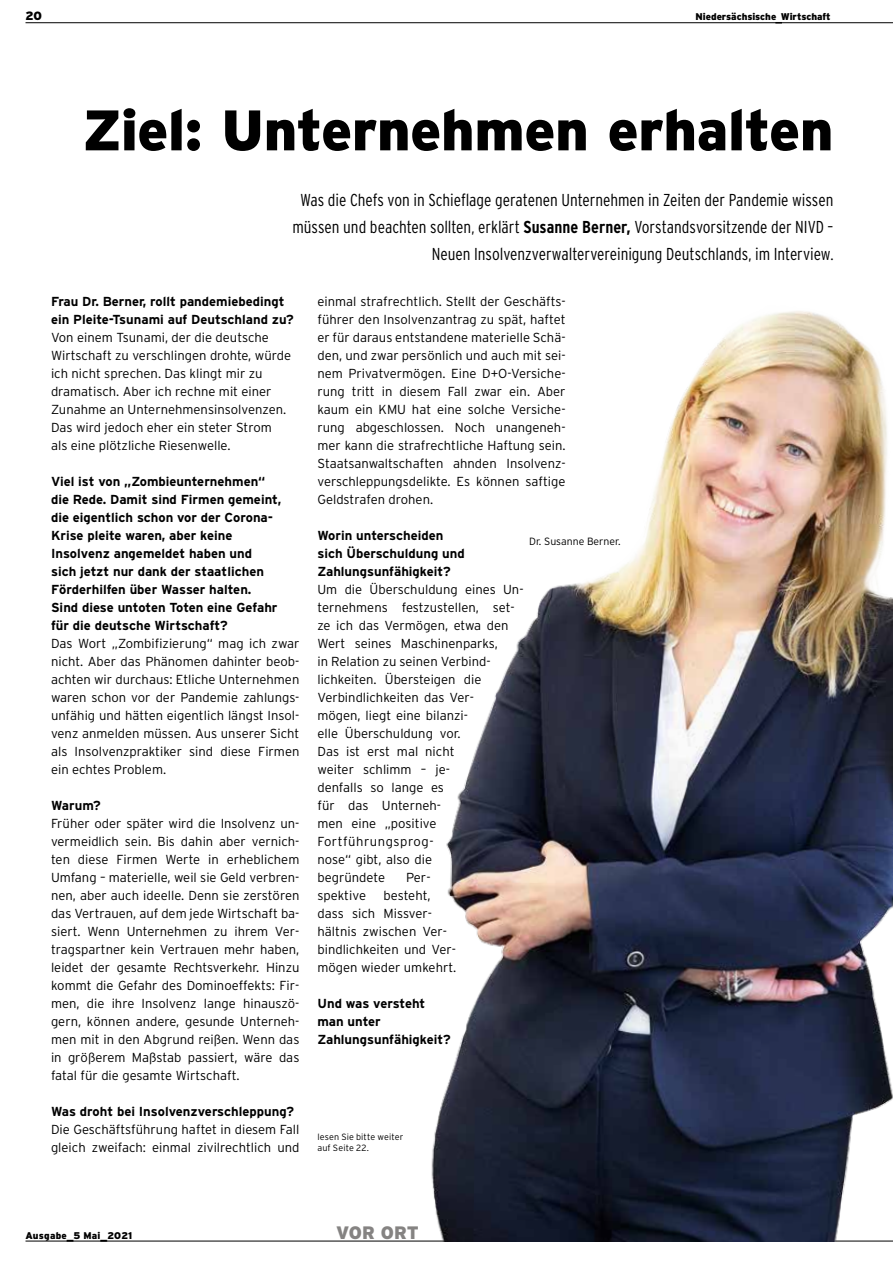
<style>
.page{position:relative;width:893px;height:1263px;background:#fff}
.page>*{position:absolute;margin:0;border:0;box-sizing:border-box;transform-origin:0 0}
.t1{font:900 57px "Interstate";letter-spacing:-.005em;color:#000}
.t2{font:900 18px "Interstate";color:#858382}
.t3{font:300 condensed 17.25px/27px "Interstate";letter-spacing:-.005em;color:#000;text-align:right}
.t4{font:300 13.05px/18px "Interstate";color:#000}
.t5{font:700 13.05px/18px "Interstate";color:#000}
.t6{font:900 12px "Interstate";color:#000}
.t7{font:300 10.5px "Interstate";color:#000}
.t8{font:900 9.75px "Interstate";color:#000}
.t9{font:900 9.75px "Interstate";letter-spacing:.02em;color:#000}
.t10{font:300 9px/10.8px "Interstate";letter-spacing:.01em;color:#000}
.s1{font-weight:700}
.s2{font-size:13.5px}
</style>
<div class="page">
<hr style="left:26px;top:1241px;width:867px;height:1px;background:#000">
<hr style="left:26px;top:22px;width:867px;height:1px;background:#000">
<img style="left:366px;top:311px;width:527px;height:930px">
<p class="t6" style="left:26px;top:9px;width:18px">20</p>
<p class="t8" style="left:695px;top:11px;width:137px">Niedersächsische Wirtschaft</p>
<h1 class="t1" style="left:82px;top:96px;width:753px">Ziel: Unternehmen erhalten</h1>
<p class="t3" style="left:292px;top:186px;width:542px">Was die Chefs von in Schieflage geratenen Unternehmen in Zeiten der Pandemie wissen müssen und beachten sollten, erklärt <span class="s1">Susanne Berner,</span> Vorstandsvorsitzende der NIVD –<br>Neuen Insolvenzverwaltervereinigung Deutschlands, im Interview.</p>
<p class="t5" style="left:51px;top:292px;width:244px">Frau Dr. Berner, rollt pandemiebedingt ein Pleite-Tsunami auf Deutschland zu?</p>
<p class="t4" style="left:51px;top:328px;width:242px">Von einem Tsunami, der die deutsche Wirtschaft zu verschlingen drohte, würde ich nicht sprechen. Das klingt mir zu dramatisch. Aber ich rechne mit einer Zunahme an Unternehmensinsolvenzen.<br>Das wird jedoch eher ein steter Strom als eine plötzliche Riesenwelle.</p>
<p class="t5" style="left:51px;top:472px;width:232px">Viel ist von „Zombieunternehmen“ die Rede. Damit sind Firmen gemeint, die eigentlich schon vor der Corona-Krise pleite waren, aber keine Insolvenz angemeldet haben und<br>sich jetzt nur dank der staatlichen Förderhilfen über Wasser halten.<br>Sind diese untoten Toten eine Gefahr für die deutsche Wirtschaft?</p>
<p class="t4" style="left:51px;top:634px;width:250px;text-align:justify">Das Wort „Zombifizierung“ mag ich zwar nicht. Aber das Phänomen dahinter beob&shy;achten wir durchaus: Etliche Unternehmen waren schon vor der Pandemie zahlungs&shy;unfähig und hätten eigentlich längst Insol&shy;venz anmelden müssen. Aus unserer Sicht als Insolvenzpraktiker sind diese Firmen ein echtes Problem.</p>
<p class="t5" style="left:51px;top:796px;width:51px">Warum?</p>
<p class="t4" style="left:51px;top:814px;width:250px;text-align:justify">Früher oder später wird die Insolvenz un&shy;vermeidlich sein. Bis dahin aber vernich&shy;ten diese Firmen Werte in erheblichem Umfang – materielle, weil sie Geld verbren&shy;nen, aber auch ideelle. Denn sie zerstören das Vertrauen, auf dem jede Wirtschaft ba&shy;siert. Wenn Unternehmen zu ihrem Ver&shy;tragspartner kein Vertrauen mehr haben, leidet der gesamte Rechtsverkehr. Hinzu kommt die Gefahr des Dominoeffekts: Fir&shy;men, die ihre Insolvenz lange hinauszö&shy;gern, können andere, gesunde Unterneh&shy;men mit in den Abgrund reißen. Wenn das in größerem Maßstab passiert, wäre das fatal für die gesamte Wirtschaft.</p>
<p class="t5" style="left:51px;top:1102px;width:244px">Was droht bei Insolvenzverschleppung?</p>
<p class="t4" style="left:51px;top:1120px;width:250px">Die Geschäftsführung haftet in diesem Fall gleich zweifach: einmal zivilrechtlich und</p>
<p class="t4" style="left:317px;top:292px;width:250px;text-align:justify">einmal strafrechtlich. Stellt der Geschäfts&shy;führer den Insolvenzantrag zu spät, haftet er für daraus entstandene materielle Schä&shy;den, und zwar persönlich und auch mit sei&shy;nem Privatvermögen. Eine D+O-Versiche&shy;rung tritt in diesem Fall zwar ein. Aber kaum ein KMU hat eine solche Versiche&shy;rung abgeschlossen. Noch unangeneh&shy;mer kann die strafrechtliche Haftung sein.<br>Staatsanwaltschaften ahnden Insolvenz&shy;verschleppungsdelikte. Es können saftige Geldstrafen drohen.</p>
<p class="t5" style="left:317px;top:526px;width:149px">Worin unterscheiden sich Überschuldung und<br>Zahlungsunfähigkeit?</p>
<p class="t4" style="left:317px;top:580px;width:208px">Um die Überschuldung eines Un&shy;ternehmens festzustellen, set&shy;ze ich das Vermögen, etwa den<br>Wert seines Maschinenparks,<br>in Relation zu seinen Verbind&shy;lichkeiten. Übersteigen die<br>Verbindlichkeiten das Ver-<br>mögen, liegt eine bilanzi-<br>elle Überschuldung vor.<br>Das ist erst mal nicht<br>weiter schlimm – je-<br>denfalls so lange es<br>für das Unterneh-<br>men eine „positive<br>Fortführungsprog-<br>nose“ gibt, also die<br>begründete</p>
<p class="t7" style="left:529px;top:535px;width:93px">Dr. Susanne Berner.</p>
<p class="t4" style="left:406px;top:868px;width:26px">Per-</p>
<p class="t4" style="left:317px;top:886px;width:50px">spektive</p>
<p class="t4" style="left:317px;top:886px;width:140px;text-indent:66px">besteht, dass sich Missver&shy;hältnis zwischen Ver&shy;bindlichkeiten und Ver&shy;mögen wieder umkehrt.</p>
<p class="t5" style="left:317px;top:994px;width:135px">Und was versteht man unter<br>Zahlungsunfähigkeit?</p>
<p class="t10" style="left:317px;top:1131px;width:87px">lesen Sie bitte weiter auf Seite 22.</p>
<p class="t9" style="left:26px;top:1230px;width:108px">Ausgabe<span class="s2">_</span>5 Mai<span class="s2">_</span>2021</p>
<h2 class="t2" style="left:336px;top:1221px;width:84px">Vor Ort</h2>
</div>
